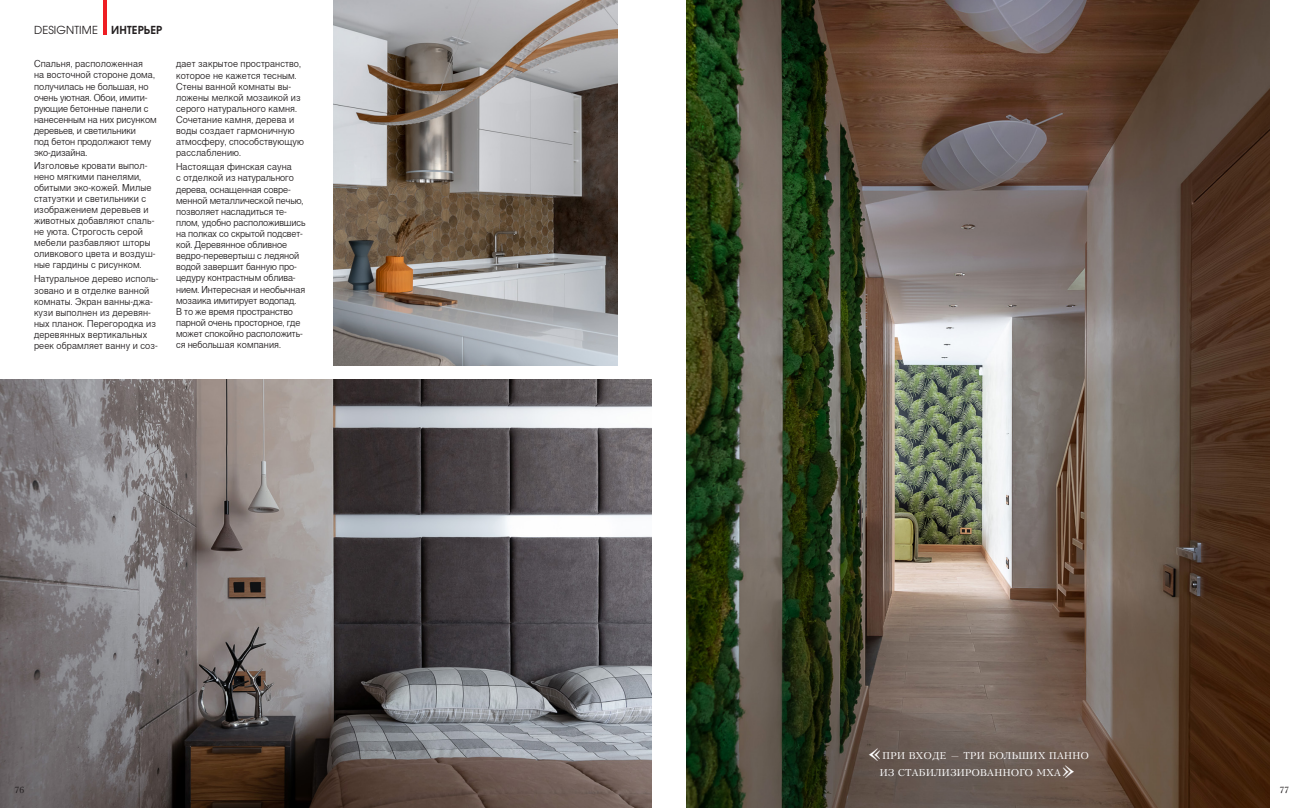
<style>
.page{position:relative;width:1304px;height:808px;background:#fff}
.page>*{position:absolute;margin:0;border:0;box-sizing:border-box;transform-origin:0 0}
.Цитата{font:27px "Kudriashov";color:#fff}
.t1{font:11px "Avant Garde Gothic Book ITC";letter-spacing:.01em;color:#231f20}
.Цитата-2{font:10px/17px "Kudriashov";letter-spacing:-.01em;color:#fff}
.Текст_статьи{font:200 9.5px/11.1px "Cyrvetica";letter-spacing:-.01em;color:#231f20}
.Текст_статьи-2{font:200 9.5px/11px "Cyrvetica";letter-spacing:.01em;color:#231f20}
.t2{font:9px "Kudriashov";color:#231f20}
.s1{font-family:"Avant Garde Gothic Demi ITC"}
</style>
<div class="page">
<img style="left:686px;top:0;width:584px;height:808px">
<img style="left:333px;top:0;width:285px;height:366px">
<hr style="left:103px;top:0;width:3px;height:34px;background:#ee1d23">
<img style="left:0;top:380px;width:652px;height:428px">
<p class="t1" style="left:34px;top:23px;width:130px">DESIGNTIME <span class="s1">ИНТЕРЬЕР</span></p>
<p class="Текст_статьи" style="left:34px;top:59px;width:124px">Спальня, расположенная<br>на восточной стороне дома, получилась не большая, но очень уютная. Обои, имити&shy;рующие бетонные панели с нанесенным на них рисунком деревьев, и светильники<br>под бетон продолжают тему эко-дизайна.</p>
<p class="Текст_статьи-2" style="left:34px;top:161px;width:123px">Изголовье кровати выпол&shy;нено мягкими панелями, обитыми эко-кожей. Милые статуэтки и светильники с изображением деревьев и животных добавляют спаль&shy;не уюта. Строгость серой мебели разбавляют шторы оливкового цвета и воздуш&shy;ные гардины с рисунком.</p>
<p class="Текст_статьи-2" style="left:34px;top:274px;width:126px">Натуральное дерево исполь&shy;зовано и в отделке ванной комнаты. Экран ванны-джа&shy;кузи выполнен из деревян&shy;ных планок. Перегородка из деревянных вертикальных реек обрамляет ванну и соз-</p>
<p class="Текст_статьи-2" style="left:176px;top:59px;width:129px">дает закрытое пространство, которое не кажется тесным.<br>Стены ванной комнаты вы&shy;ложены мелкой мозаикой из серого натурального камня.<br>Сочетание камня, дерева и воды создает гармоничную атмосферу, способствующую расслаблению.</p>
<p class="Текст_статьи" style="left:176px;top:162px;width:131px">Настоящая финская сауна<br>с отделкой из натурального дерева, оснащенная совре&shy;менной металлической печью, позволяет насладиться те&shy;плом, удобно расположившись на полках со скрытой подсвет&shy;кой. Деревянное обливное ведро-перевертыш с ледяной водой завершит банную про&shy;цедуру контрастным облива&shy;нием. Интересная и необычная мозаика имитирует водопад.<br>В то же время пространство парной очень просторное, где может спокойно расположить&shy;ся небольшая компания.</p>
<p class="Цитата" style="left:867px;top:735px;width:17px">«</p>
<p class="Цитата-2" style="left:880px;top:747px;width:211px">ПРИ ВХОДЕ — ТРИ БОЛЬШИХ ПАННО<br>ИЗ СТАБИЛИЗИРОВАННОГО МХА</p>
<p class="Цитата" style="left:1061px;top:752px;width:17px">»</p>
<p class="t2" style="left:15px;top:785px;width:11px">76</p>
<p class="t2" style="left:1280px;top:785px;width:11px">77</p>
</div>
